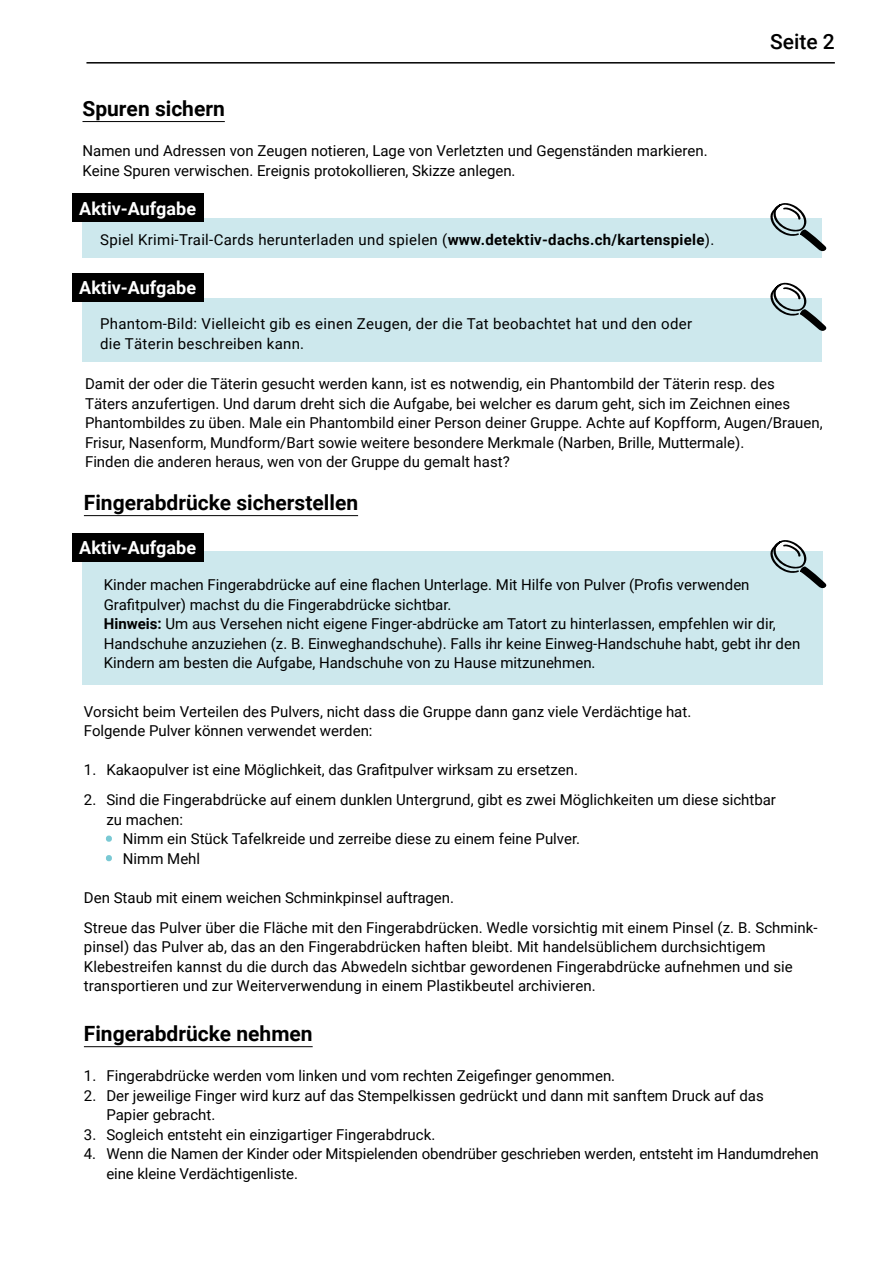
<style>
.page{position:relative;width:893px;height:1263px;background:#fff}
.page>*{position:absolute;margin:0;border:0;box-sizing:border-box;transform-origin:0 0}
.t1{font:700 21px "Roboto";color:#000}
.t2{font:500 21px "Roboto";color:#000}
.t3{font:700 18px "Roboto";color:#fff}
.t4{font:15px/19.5px "Roboto";color:#000}
.t5{font:15px/19.5px "Roboto";letter-spacing:.02em;color:#000}
.s1{font-weight:700}
.s2{color:#7ac9d4}
</style>
<div class="page">
<hr style="left:86px;top:62px;width:749px;height:2px;background:#000">
<hr style="left:82px;top:121px;width:143px;height:1px;background:#000">
<hr style="left:84px;top:515px;width:274px;height:1px;background:#000">
<hr style="left:84px;top:1046px;width:229px;height:1px;background:#000">
<div style="left:82px;top:551px;width:740px;height:134px;background:#cde8ed"></div>
<div style="left:72px;top:533px;width:132px;height:29px;background:#000"></div>
<div style="left:82px;top:218px;width:740px;height:39px;background:#cde8ed"></div>
<div style="left:72px;top:193px;width:132px;height:29px;background:#000"></div>
<svg style="left:770px;top:203px;width:56px;height:48px"></svg>
<div style="left:82px;top:298px;width:740px;height:63px;background:#cde8ed"></div>
<div style="left:72px;top:273px;width:132px;height:29px;background:#000"></div>
<svg style="left:770px;top:283px;width:56px;height:48px"></svg>
<svg style="left:770px;top:540px;width:56px;height:48px"></svg>
<h1 class="t1" style="left:82px;top:93px;width:144px">Spuren sichern</h1>
<p class="t4" style="left:82px;top:140px;width:627px">Namen und Adressen von Zeugen notieren, Lage von Verletzten und Gegenständen markieren.<br>Keine Spuren verwischen. Ereignis protokollieren, Skizze anlegen.</p>
<p class="t3" style="left:79px;top:196px;width:118px">Aktiv-Aufgabe</p>
<p class="t5" style="left:100px;top:229px;width:616px">Spiel Krimi-Trail-Cards herunterladen und spielen (<span class="s1">www.detektiv-dachs.ch/kartenspiele</span>).</p>
<p class="t3" style="left:79px;top:275px;width:118px">Aktiv-Aufgabe</p>
<p class="t5" style="left:100px;top:313px;width:593px">Phantom-Bild: Vielleicht gib es einen Zeugen, der die Tat beobachtet hat und den oder die Täterin beschreiben kann.</p>
<h1 class="t2" style="left:770px;top:27px;width:66px">Seite 2</h1>
<p class="t4" style="left:85px;top:373px;width:739px">Damit der oder die Täterin gesucht werden kann, ist es notwendig, ein Phantombild der Täterin resp. des<br>Täters anzufertigen. Und darum dreht sich die Aufgabe, bei welcher es darum geht, sich im Zeichnen eines Phantombildes zu üben. Male ein Phantombild einer Person deiner Gruppe. Achte auf Kopfform, Augen/Brauen, Frisur, Nasenform, Mundform/Bart sowie weitere besondere Merkmale (Narben, Brille, Muttermale).<br>Finden die anderen heraus, wen von der Gruppe du gemalt hast?</p>
<h1 class="t1" style="left:84px;top:487px;width:276px">Fingerabdrücke sicherstellen</h1>
<p class="t3" style="left:79px;top:535px;width:118px">Aktiv-Aufgabe</p>
<p class="t4" style="left:104px;top:575px;width:698px">Kinder machen Fingerabdrücke auf eine flachen Unterlage. Mit Hilfe von Pulver (Profis verwenden Grafitpulver) machst du die Fingerabdrücke sichtbar.<br><span class="s1">Hinweis:</span> Um aus Versehen nicht eigene Finger-abdrücke am Tatort zu hinterlassen, empfehlen wir dir, Handschuhe anzuziehen (z. B. Einweghandschuhe). Falls ihr keine Einweg-Handschuhe habt, gebt ihr den Kindern am besten die Aufgabe, Handschuhe von zu Hause mitzunehmen.</p>
<p class="t4" style="left:84px;top:701px;width:609px">Vorsicht beim Verteilen des Pulvers, nicht dass die Gruppe dann ganz viele Verdächtige hat.<br>Folgende Pulver können verwendet werden:</p>
<p class="t4" style="left:84px;top:759px;width:496px">1. Kakaopulver ist eine Möglichkeit, das Grafitpulver wirksam zu ersetzen.</p>
<p class="t4" style="left:106px;top:789px;width:671px;text-indent:-22px">2. Sind die Fingerabdrücke auf einem dunklen Untergrund, gibt es zwei Möglichkeiten um diese sichtbar zu machen:</p>
<p class="t4" style="left:106px;top:828px;width:475px"><span class="s2">•</span> Nimm ein Stück Tafelkreide und zerreibe diese zu einem feine Pulver.</p>
<p class="t4" style="left:106px;top:848px;width:95px"><span class="s2">•</span> Nimm Mehl</p>
<p class="t4" style="left:84px;top:882px;width:735px;line-height:30px">Den Staub mit einem weichen Schminkpinsel auftragen.<br>Streue das Pulver über die Fläche mit den Fingerabdrücken. Wedle vorsichtig mit einem Pinsel (z. B. Schmink-</p>
<p class="t4" style="left:84px;top:936px;width:710px">pinsel) das Pulver ab, das an den Fingerabdrücken haften bleibt. Mit handelsüblichem durchsichtigem<br>Klebestreifen kannst du die durch das Abwedeln sichtbar gewordenen Fingerabdrücke aufnehmen und sie transportieren und zur Weiterverwendung in einem Plastikbeutel archivieren.</p>
<h1 class="t1" style="left:84px;top:1018px;width:230px">Fingerabdrücke nehmen</h1>
<p class="t4" style="left:84px;top:1065px;width:533px">1. Fingerabdrücke werden vom linken und vom rechten Zeigefinger genommen.</p>
<p class="t4" style="left:106px;top:1085px;width:659px;text-indent:-22px">2. Der jeweilige Finger wird kurz auf das Stempelkissen gedrückt und dann mit sanftem Druck auf das<br>Papier gebracht.</p>
<p class="t4" style="left:84px;top:1124px;width:353px">3. Sogleich entsteht ein einzigartiger Fingerabdruck.</p>
<p class="t4" style="left:106px;top:1143px;width:714px;text-indent:-22px">4. Wenn die Namen der Kinder oder Mitspielenden obendrüber geschrieben werden, entsteht im Handumdrehen eine kleine Verdächtigenliste.</p>
</div>
